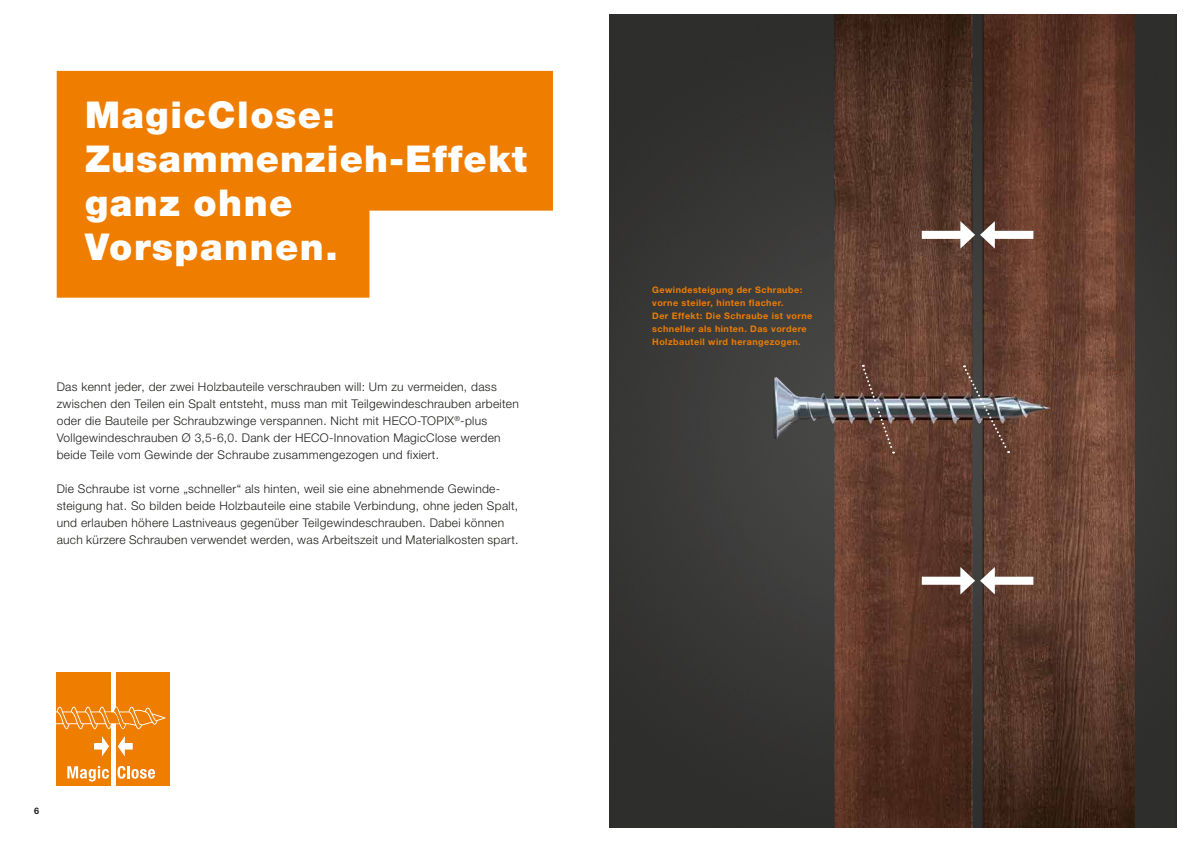
<style>
.page{position:relative;width:1191px;height:842px;background:#fff}
.page>*{position:absolute;margin:0;border:0;box-sizing:border-box;transform-origin:0 0}
.t1{font:900 37px/44px "Helvetica Neue LTW1 G";letter-spacing:.04em;color:#fff}
.t2{font:300 12px/17px "Helvetica Neue LTW1 G";letter-spacing:.025em;color:#1d1d1b}
.t3{font:700 9px/13px "Helvetica Neue LTW1 G";letter-spacing:.05em;color:#ef7d00}
.t4{font:700 9px "Helvetica Neue LTW1 G";color:#1d1d1b}
</style>
<div class="page">
<img style="left:609px;top:14px;width:567px;height:814px">
<div style="left:57px;top:672px;width:113px;height:113px;background:#ef7d00"></div>
<svg style="left:94px;top:736px;width:15px;height:20px"></svg>
<svg style="left:118px;top:736px;width:15px;height:20px"></svg>
<svg style="left:67px;top:766px;width:42px;height:15px"></svg>
<svg style="left:117px;top:766px;width:38px;height:13px"></svg>
<div style="left:111px;top:672px;width:5px;height:113px;background:#fff"></div>
<svg style="left:57px;top:707px;width:108px;height:22px"></svg>
<img style="left:743px;top:14px;width:391px;height:814px">
<div style="left:921px;top:231px;width:45px;height:8px;background:#fff"></div>
<div style="left:989px;top:231px;width:44px;height:8px;background:#fff"></div>
<svg style="left:960px;top:221px;width:34px;height:28px"></svg>
<div style="left:921px;top:577px;width:45px;height:8px;background:#fff"></div>
<div style="left:989px;top:577px;width:44px;height:8px;background:#fff"></div>
<svg style="left:960px;top:567px;width:34px;height:27px"></svg>
<svg style="left:861px;top:365px;width:34px;height:89px;background:#6d534b"></svg>
<svg style="left:963px;top:365px;width:46px;height:88px;background:#65524c"></svg>
<svg style="left:57px;top:71px;width:496px;height:227px;background:#f18f24"></svg>
<h1 class="t1" style="left:85px;top:93px;width:443px">MagicClose:<br>Zusammenzieh-Effekt ganz ohne<br>Vorspannen.</h1>
<p class="t2" style="left:57px;top:378px;width:463px">Das kennt jeder, der zwei Holzbauteile verschrauben will: Um zu vermeiden, dass zwischen den Teilen ein Spalt entsteht, muss man mit Teilgewindeschrauben arbeiten oder die Bauteile per Schraubzwinge verspannen. Nicht mit HECO-TOPIX<sup>®</sup>-plus Vollgewindeschrauben Ø 3,5-6,0. Dank der HECO-Innovation MagicClose werden beide Teile vom Gewinde der Schraube zusammengezogen und fixiert.</p>
<p class="t2" style="left:57px;top:480px;width:463px">Die Schraube ist vorne „schneller“ als hinten, weil sie eine abnehmende Gewinde&shy;steigung hat. So bilden beide Holzbauteile eine stabile Verbindung, ohne jeden Spalt, und erlauben höhere Lastniveaus gegenüber Teilgewindeschrauben. Dabei können auch kürzere Schrauben verwendet werden, was Arbeitszeit und Materialkosten spart.</p>
<p class="t4" style="left:34px;top:805px;width:7px">6</p>
<p class="t3" style="left:652px;top:283px;width:162px">Gewindesteigung der Schraube: vorne steiler, hinten flacher.<br>Der Effekt: Die Schraube ist vorne schneller als hinten. Das vordere Holzbauteil wird herangezogen.</p>
</div>
